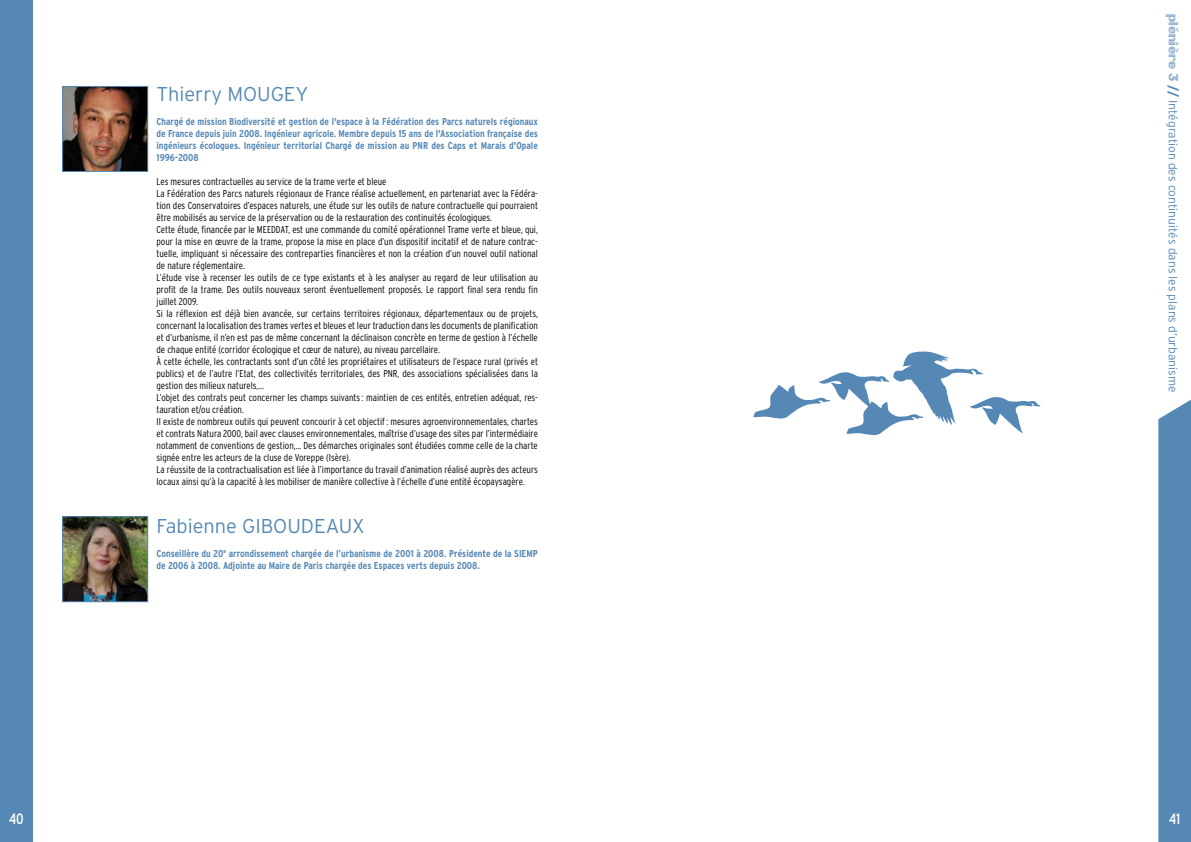
<style>
.page{position:relative;width:1191px;height:842px;background:#fff}
.page>*{position:absolute;margin:0;border:0;box-sizing:border-box;transform-origin:0 0}
.t1{font:300 20px "Interstate";color:#5688b5}
.t2{font:condensed 15px "Interstate";color:#fff}
.t3{font:300 12px "Interstate";color:#5688b5}
.t4{font:300 condensed 10px/12px "Interstate";color:#000}
.t5{font:700 condensed 10px/12px "Interstate";color:#5688b5;text-align:justify}
.s1{font-family:"Linotype Punkt";font-weight:700;font-size:13px}
.s2{font-weight:700;font-size:13px}
</style>
<div class="page">
<div style="left:0;top:0;width:33px;height:842px;background:#5688b5"></div>
<svg style="left:1158px;top:400px;width:33px;height:442px;background:#5f8eb9"></svg>
<svg style="left:753px;top:351px;width:287px;height:85px"></svg>
<img style="left:64px;top:88px;width:82px;height:82px">
<div style="left:62px;top:86px;width:86px;height:86px;border:1px solid #5688b5"></div>
<img style="left:64px;top:518px;width:82px;height:82px">
<div style="left:62px;top:516px;width:86px;height:86px;border:1px solid #5688b5"></div>
<h1 class="t1" style="left:156px;top:83px;width:153px">Thierry MOUGEY</h1>
<p class="t5" style="left:156px;top:116px;width:383px">Chargé de mission Biodiversité et gestion de l'espace à la Fédération des Parcs naturels régionaux de France depuis juin 2008. Ingénieur agricole. Membre depuis 15 ans de l'Association française des ingénieurs écologues. Ingénieur territorial Chargé de mission au PNR des Caps et Marais d'Opale 1996-2008</p>
<p class="t4" style="left:156px;top:176px;width:383px">Les mesures contractuelles au service de la trame verte et bleue<br>La Fédération des Parcs naturels régionaux de France réalise actuellement, en partenariat avec la Fédéra&shy;tion des Conservatoires d’espaces naturels, une étude sur les outils de nature contractuelle qui pourraient être mobilisés au service de la préservation ou de la restauration des continuités écologiques.<br>Cette étude, financée par le MEEDDAT, est une commande du comité opérationnel Trame verte et bleue, qui, pour la mise en œuvre de la trame, propose la mise en place d’un dispositif incitatif et de nature contrac&shy;tuelle, impliquant si nécessaire des contreparties financières et non la création d’un nouvel outil national de nature réglementaire.<br>L’étude vise à recenser les outils de ce type existants et à les analyser au regard de leur utilisation au profit de la trame. Des outils nouveaux seront éventuellement proposés. Le rapport final sera rendu fin juillet 2009.<br>Si la réflexion est déjà bien avancée, sur certains territoires régionaux, départementaux ou de projets, concernant la localisation des trames vertes et bleues et leur traduction dans les documents de planification et d’urbanisme, il n’en est pas de même concernant la déclinaison concrète en terme de gestion à l’échelle de chaque entité (corridor écologique et cœur de nature), au niveau parcellaire.<br>À cette échelle, les contractants sont d’un côté les propriétaires et utilisateurs de l’espace rural (privés et publics) et de l’autre l’Etat, des collectivités territoriales, des PNR, des associations spécialisées dans la gestion des milieux naturels,…<br>L’objet des contrats peut concerner les champs suivants: maintien de ces entités, entretien adéquat, res&shy;tauration et/ou création.<br>Il existe de nombreux outils qui peuvent concourir à cet objectif: mesures agroenvironnementales, chartes et contrats Natura 2000, bail avec clauses environnementales, maîtrise d’usage des sites par l’intermédiaire notamment de conventions de gestion,… Des démarches originales sont étudiées comme celle de la charte signée entre les acteurs de la cluse de Voreppe (Isère).<br>La réussite de la contractualisation est liée à l’importance du travail d’animation réalisé auprès des acteurs locaux ainsi qu’à la capacité à les mobiliser de manière collective à l’échelle d’une entité écopaysagère.</p>
<h1 class="t1" style="left:156px;top:514px;width:210px">Fabienne GIBOUDEAUX</h1>
<p class="t5" style="left:156px;top:547px;width:383px">Conseillère du 20<sup>e</sup> arrondissement chargée de l’urbanisme de 2001 à 2008. Présidente de la SIEMP de 2006 à 2008. Adjointe au Maire de Paris chargée des Espaces verts depuis 2008.</p>
<p class="t3" style="left:1180px;top:14px;width:380px;rotate:90deg"><span class="s1">plénière 3</span> <span class="s2">//</span> Intégration des continuités dans les plans d’urbanisme</p>
<h2 class="t2" style="left:9px;top:810px;width:16px">40</h2>
<h2 class="t2" style="left:1169px;top:810px;width:12px">41</h2>
</div>
